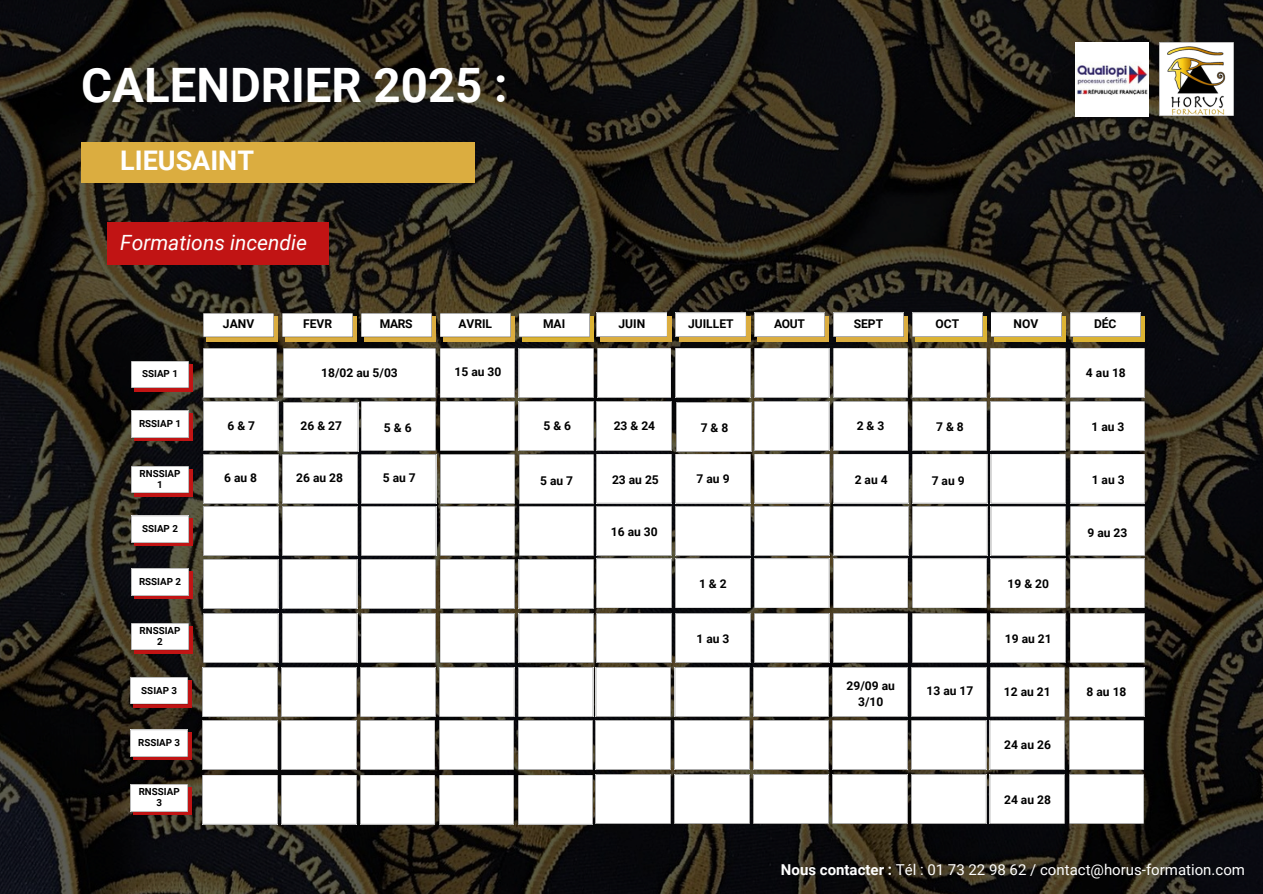
<style>
.page{position:relative;width:1263px;height:894px;background:#fff}
.page>*{position:absolute;margin:0;border:0;box-sizing:border-box;transform-origin:0 0}
.t1{font:700 47.4px "Roboto";color:#fff}
.t2{font:700 27px "Roboto";color:#fff}
.t3{font:italic 21px "Roboto";color:#fff}
.t4{font:15px "Roboto";color:#fff}
.t5{font:700 12px/16.5px "Roboto";color:#000;text-align:center}
.t6{font:700 9.75px/10.5px "Roboto";color:#000;text-align:center}
.s1{font-weight:700}
</style>
<div class="page">
<img style="left:0;top:0;width:1263px;height:893px">
<svg style="left:1159px;top:42px;width:75px;height:74px"></svg>
<img style="left:1161px;top:45px;width:71px;height:71px">
<div style="left:107px;top:222px;width:221px;height:42px;background:#c11414"></div>
<img style="left:1075px;top:42px;width:73px;height:74px">
<div style="left:134px;top:364px;width:58px;height:27px;background:#c11414"></div>
<svg style="left:131px;top:361px;width:58px;height:27px;background:#f7f7f7"></svg>
<svg style="left:134px;top:413px;width:58px;height:28px"></svg>
<svg style="left:131px;top:410px;width:58px;height:27px"></svg>
<div style="left:134px;top:469px;width:58px;height:27px;background:#c11414"></div>
<svg style="left:131px;top:466px;width:58px;height:27px;background:#f8f8f8"></svg>
<svg style="left:134px;top:518px;width:58px;height:28px"></svg>
<svg style="left:131px;top:515px;width:58px;height:27px"></svg>
<svg style="left:134px;top:571px;width:58px;height:27px"></svg>
<svg style="left:131px;top:568px;width:58px;height:27px"></svg>
<div style="left:134px;top:625px;width:58px;height:28px;background:#c11414"></div>
<svg style="left:131px;top:622px;width:58px;height:28px;background:#f0f0f0"></svg>
<div style="left:81px;top:142px;width:394px;height:40px;background:#dbad40"></div>
<div style="left:207px;top:316px;width:71px;height:25px;background:linear-gradient(to right,#dbad40,#dbad40)"></div>
<svg style="left:203px;top:313px;width:71px;height:24px"></svg>
<div style="left:286px;top:316px;width:71px;height:25px;background:linear-gradient(to right,#dbad40,#dbad40)"></div>
<svg style="left:282px;top:313px;width:71px;height:24px"></svg>
<div style="left:364px;top:316px;width:72px;height:25px;background:linear-gradient(to right,#dbad40,#dbad40)"></div>
<svg style="left:361px;top:313px;width:71px;height:24px"></svg>
<div style="left:443px;top:316px;width:72px;height:25px;background:linear-gradient(to right,#dbad40,#dbad40)"></div>
<svg style="left:440px;top:313px;width:71px;height:24px"></svg>
<div style="left:522px;top:316px;width:72px;height:25px;background:linear-gradient(to right,#dcb333,#dcb333)"></div>
<svg style="left:519px;top:313px;width:71px;height:24px"></svg>
<div style="left:600px;top:316px;width:71px;height:25px;background:#dbad40"></div>
<svg style="left:596px;top:312px;width:71px;height:25px"></svg>
<div style="left:679px;top:316px;width:71px;height:25px;background:#dbad40"></div>
<svg style="left:675px;top:312px;width:71px;height:25px"></svg>
<div style="left:758px;top:316px;width:71px;height:25px;background:#dbad40"></div>
<svg style="left:754px;top:312px;width:71px;height:25px"></svg>
<div style="left:836px;top:316px;width:72px;height:25px;background:#dbad40"></div>
<svg style="left:833px;top:312px;width:71px;height:25px;background:#f5f5f5"></svg>
<div style="left:915px;top:316px;width:72px;height:25px;background:#dcb333"></div>
<svg style="left:912px;top:312px;width:71px;height:25px;background:#f5f5f5"></svg>
<div style="left:994px;top:316px;width:72px;height:25px;background:#dcb333"></div>
<svg style="left:991px;top:312px;width:70px;height:25px"></svg>
<div style="left:1073px;top:316px;width:72px;height:25px;background:#dcb333"></div>
<svg style="left:1070px;top:312px;width:71px;height:25px;background:#f6f6f6"></svg>
<div style="left:133px;top:679px;width:58px;height:28px;background:linear-gradient(to right,#c11414,#c11414)"></div>
<svg style="left:131px;top:677px;width:57px;height:27px"></svg>
<svg style="left:133px;top:732px;width:58px;height:28px"></svg>
<svg style="left:131px;top:729px;width:57px;height:27px"></svg>
<svg style="left:133px;top:787px;width:58px;height:27px"></svg>
<svg style="left:131px;top:784px;width:57px;height:27px"></svg>
<svg style="left:202px;top:348px;width:943px;height:476px"></svg>
<p class="t1" style="left:81px;top:58px;width:428px">CALENDRIER 2025 :</p>
<p class="t2" style="left:120px;top:145px;width:135px">LIEUSAINT</p>
<h2 class="t3" style="left:120px;top:230px;width:188px">Formations incendie</h2>
<h5 class="t5" style="left:223px;top:316px;width:33px">JANV</h5>
<h5 class="t5" style="left:303px;top:316px;width:30px">FEVR</h5>
<h5 class="t5" style="left:380px;top:316px;width:34px">MARS</h5>
<h5 class="t5" style="left:458px;top:316px;width:35px">AVRIL</h5>
<h5 class="t5" style="left:543px;top:316px;width:24px">MAI</h5>
<h5 class="t5" style="left:618px;top:316px;width:28px">JUIN</h5>
<h5 class="t5" style="left:688px;top:316px;width:47px">JUILLET</h5>
<h5 class="t5" style="left:774px;top:316px;width:32px">AOUT</h5>
<h5 class="t5" style="left:854px;top:316px;width:31px">SEPT</h5>
<h5 class="t5" style="left:935px;top:316px;width:25px">OCT</h5>
<h5 class="t5" style="left:1014px;top:316px;width:26px">NOV</h5>
<h6 class="t5" style="left:1094px;top:316px;width:24px">DÉC</h6>
<p class="t6" style="left:142px;top:369px;width:37px">SSIAP 1</p>
<h6 class="t5" style="left:321px;top:364px;width:78px">18/02 au 5/03</h6>
<h6 class="t5" style="left:455px;top:363px;width:48px">15 au 30</h6>
<h6 class="t5" style="left:1086px;top:364px;width:41px">4 au 18</h6>
<p class="t6" style="left:139px;top:418px;width:44px">RSSIAP 1</p>
<h5 class="t5" style="left:227px;top:417px;width:29px">6&amp;7</h5>
<h6 class="t5" style="left:300px;top:417px;width:43px">26 &amp; 27</h6>
<h6 class="t5" style="left:384px;top:420px;width:29px">5&amp;6</h6>
<h6 class="t5" style="left:701px;top:420px;width:29px">7&amp;8</h6>
<h6 class="t5" style="left:543px;top:417px;width:29px">5&amp;6</h6>
<h6 class="t5" style="left:857px;top:417px;width:29px">2&amp;3</h6>
<h6 class="t5" style="left:936px;top:418px;width:29px">7&amp;8</h6>
<h6 class="t5" style="left:1091px;top:418px;width:34px">1au3</h6>
<h6 class="t5" style="left:614px;top:417px;width:43px">23 &amp; 24</h6>
<p class="t6" style="left:140px;top:468px;width:42px">RNSSIAP<br>1</p>
<p class="t6" style="left:142px;top:523px;width:37px">SSIAP 2</p>
<h6 class="t5" style="left:224px;top:470px;width:34px">6au8</h6>
<h6 class="t5" style="left:383px;top:470px;width:34px">5au7</h6>
<h6 class="t5" style="left:540px;top:472px;width:34px">5au7</h6>
<h6 class="t5" style="left:697px;top:470px;width:34px">7au9</h6>
<h6 class="t5" style="left:932px;top:472px;width:34px">7au9</h6>
<h6 class="t5" style="left:296px;top:470px;width:48px">26 au 28</h6>
<h6 class="t5" style="left:612px;top:471px;width:48px">23 au 25</h6>
<h6 class="t5" style="left:855px;top:471px;width:34px">2au4</h6>
<h6 class="t5" style="left:1092px;top:471px;width:34px">1au3</h6>
<h6 class="t5" style="left:611px;top:523px;width:48px">16 au 30</h6>
<h6 class="t5" style="left:1087px;top:524px;width:41px">9 au 23</h6>
<p class="t6" style="left:139px;top:576px;width:44px">RSSIAP 2</p>
<h6 class="t5" style="left:699px;top:575px;width:29px">1&amp;2</h6>
<h6 class="t5" style="left:1007px;top:575px;width:43px">19 &amp; 20</h6>
<p class="t6" style="left:140px;top:625px;width:42px">RNSSIAP<br>2</p>
<h6 class="t5" style="left:696px;top:630px;width:34px">1au3</h6>
<h6 class="t5" style="left:1005px;top:630px;width:48px">19 au 21</h6>
<p class="t6" style="left:141px;top:684px;width:37px">SSIAP 3</p>
<h6 class="t5" style="left:847px;top:677px;width:50px">29/09 au<br>3/10</h6>
<h6 class="t5" style="left:926px;top:682px;width:48px">13 au 17</h6>
<h4 class="t5" style="left:1004px;top:683px;width:48px">12 au 21</h4>
<h6 class="t5" style="left:1086px;top:683px;width:41px">8 au 18</h6>
<p class="t6" style="left:138px;top:737px;width:44px">RSSIAP 3</p>
<h6 class="t5" style="left:1004px;top:736px;width:48px">24 au 26</h6>
<h6 class="t6" style="left:139px;top:786px;width:42px">RNSSIAP<br>3</h6>
<h6 class="t5" style="left:1004px;top:791px;width:48px">24 au 28</h6>
<h3 class="t4" style="left:781px;top:860px;width:466px"><span class="s1">Nous contacter :</span> Tél : 01 73 22 98 62 / contact@horus-formation.com</h3>
</div>
